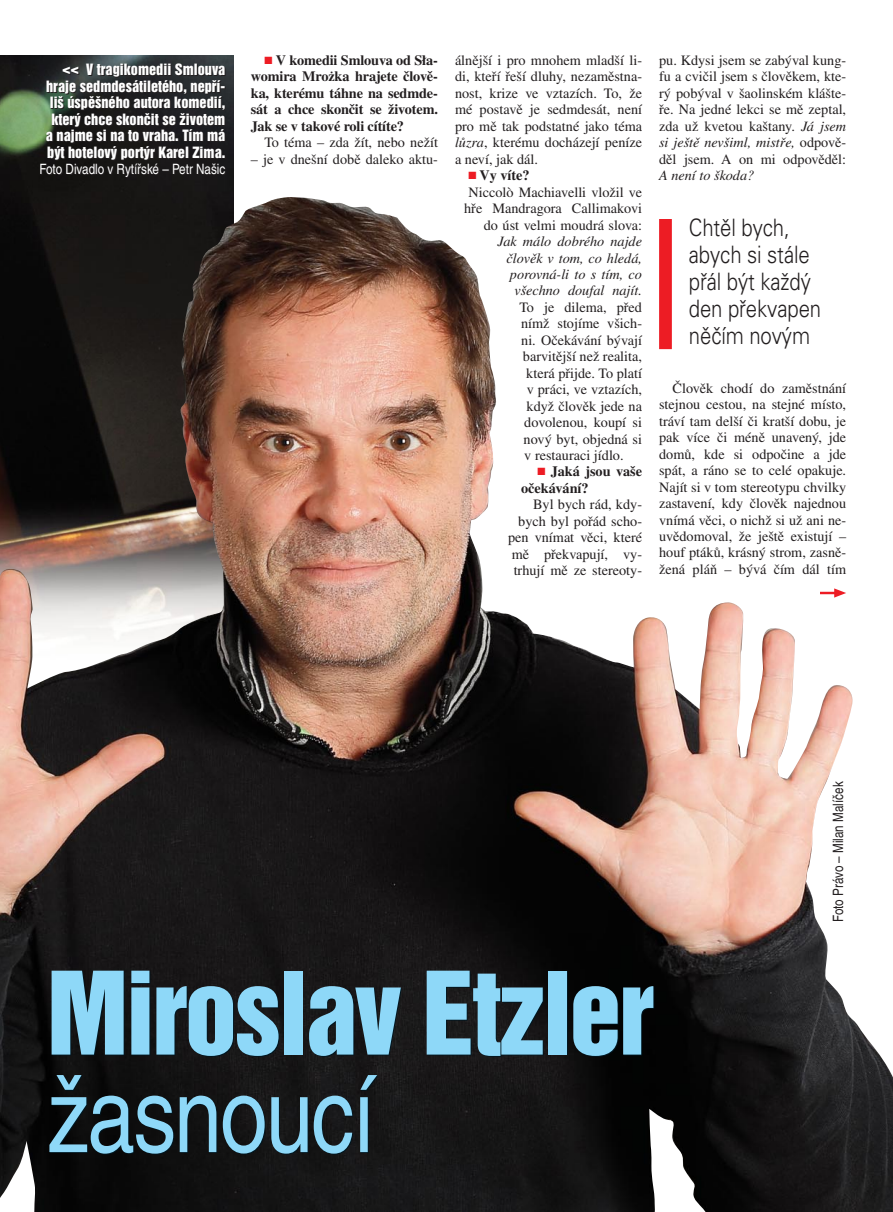
<style>
.page{position:relative;width:893px;height:1212px;background:#fff}
.page>*{position:absolute;margin:0;border:0;box-sizing:border-box;transform-origin:0 0}
.t1{font:105px "Helvetica Inserat CE";letter-spacing:-.025em;color:#8ed8f8}
.t2{font:105px "Helvetica CE";letter-spacing:-.025em;color:#8ed8f8;scale:.82 1}
.t3{font:300 24px/27px "Univers CE";letter-spacing:-.005em;color:#231f20;scale:.85 1}
.t4{font:14.25px/16.5px "Times LT Std";color:#231f20;text-align:justify}
.t5{font:14.25px/16.5px "Helvetica Inserat CE";color:#fff;text-align:right}
.t6{font:700 14.25px/16.5px "Times LT Std";letter-spacing:-.01em;color:#231f20}
.t7{font:italic 14.25px/16.5px "Times LT Std";color:#231f20;text-align:right}
.t8{font:14.25px "Helvetica CE";color:#fff;scale:.82 1}
.t9{font:14.25px "Helvetica CE";color:#231f20;scale:.82 1}
.s1{color:#ed1c24}
.s2{font-style:italic}
</style>
<div class="page">
<img style="left:0;top:55px;width:234px;height:142px">
<img style="left:0;top:197px;width:860px;height:1015px">
<svg style="left:820px;top:588px;width:26px;height:10px"></svg>
<div style="left:659px;top:219px;width:13px;height:130px;background:#ed1c24"></div>
<p class="t5" style="left:46px;top:62px;width:181px">&lt;&lt; V tragikomedii Smlouva hraje sedmdesátiletého, nepří&shy;liš úspěšného autora komedií, který chce skončit se životem a najme si na to vraha. Tím má být hotelový portýr Karel Zima.</p>
<p class="t8" style="left:39px;top:164px;width:228px">Foto Divadlo v Rytířské – Petr Našic</p>
<p class="t6" style="left:251px;top:53px;width:189px;text-align:justify;text-indent:14px"><span class="s1">■</span> V komedii Smlouva od Sła&shy;womira Mrożka hrajete člově&shy;ka, kterému táhne na sedmde&shy;sát a chce skončit se životem.<br>Jak se v takové roli cítíte?</p>
<p class="t4" style="left:264px;top:136px;width:175px">To téma – zda žít, nebo nežít</p>
<p class="t4" style="left:251px;top:152px;width:189px">– je v dnešní době daleko aktu-</p>
<p class="t4" style="left:455px;top:53px;width:189px">álnější i pro mnohem mladší li&shy;di, kteří řeší dluhy, nezaměstna&shy;nost, krize ve vztazích. To, že mé postavě je sedmdesát, není pro mě tak podstatné jako téma <span class="s2">lůzra</span>, kterému docházejí peníze a neví, jak dál.</p>
<p class="t6" style="left:468px;top:169px;width:63px"><span class="s1">■</span> Vy víte?</p>
<p class="t4" style="left:468px;top:185px;width:175px">Niccolò Machiavelli vložil ve</p>
<p class="t4" style="left:464px;top:202px;width:179px">hře Mandragora Callimakovi</p>
<p class="t4" style="left:484px;top:218px;width:160px">do úst velmi moudrá slova:</p>
<p class="t7" style="left:498px;top:233px;width:146px">Jak málo dobrého najde člověk v tom, co hledá, porovná-li to s tím, co všechno doufal najít.</p>
<p class="t4" style="left:519px;top:300px;width:124px">To je dilema, před</p>
<p class="t4" style="left:521px;top:317px;width:122px">nímž stojíme všich-</p>
<p class="t4" style="left:521px;top:333px;width:122px">ni. Očekávání bývají</p>
<p class="t4" style="left:523px;top:350px;width:121px">barvitější než realita,</p>
<p class="t4" style="left:526px;top:366px;width:117px">která přijde. To platí</p>
<p class="t4" style="left:527px;top:383px;width:117px">v práci, ve vztazích,</p>
<p class="t4" style="left:527px;top:399px;width:117px">když člověk jede na</p>
<p class="t4" style="left:524px;top:415px;width:119px">dovolenou, koupí si</p>
<p class="t4" style="left:524px;top:432px;width:120px">nový byt, objedná si</p>
<p class="t4" style="left:524px;top:448px;width:101px">v res tauraci jídlo.</p>
<p class="t6" style="left:521px;top:465px;width:122px;text-indent:16px"><span class="s1">■</span> Jaká jsou vaše očekávání?</p>
<p class="t4" style="left:508px;top:498px;width:136px;text-align:right">Byl bych rád, kdy&shy;bych byl pořád scho&shy;pen vnímat věci, které mě překvapují, vy&shy;trhují mě ze stereoty-</p>
<p class="t4" style="left:659px;top:53px;width:189px">pu. Kdysi jsem se zabýval kung&shy;fu a cvičil jsem s člověkem, kte&shy;rý pobýval v šaolinském klášte&shy;ře. Na jedné lekci se mě zeptal, zda už kvetou kaštany. <span class="s2">Já jsem si ještě nevšiml, mistře,</span> odpově&shy;děl jsem. A on mi odpověděl:</p>
<p class="t7" style="left:659px;top:167px;width:97px">A není to škoda?</p>
<h2 class="t3" style="left:689px;top:216px;width:157px">Chtěl bych, abych si stále přál být každý den překvapen něčím novým</h2>
<p class="t4" style="left:659px;top:381px;width:189px;text-indent:14px">Člověk chodí do zaměstnání stejnou cestou, na stejné místo, tráví tam delší či kratší dobu, je pak více či méně unavený, jde domů, kde si odpočine a jde spát, a ráno se to celé opakuje.<br>Najít si v tom stereotypu chvilky zastavení, kdy člověk najednou vnímá věci, o nichž si už ani ne&shy;uvědomoval, že ještě existují – houf ptáků, krásný strom, zasně&shy;žená pláň – bývá čím dál tím</p>
<p class="t9" style="left:833px;top:922px;width:173px;rotate:-90deg">Foto Právo – Milan Malíček</p>
<h1 class="t1" style="left:47px;top:971px;width:609px">Miroslav Etzler</h1>
<h1 class="t2" style="left:47px;top:1077px;width:403px">žasnoucí</h1>
</div>
